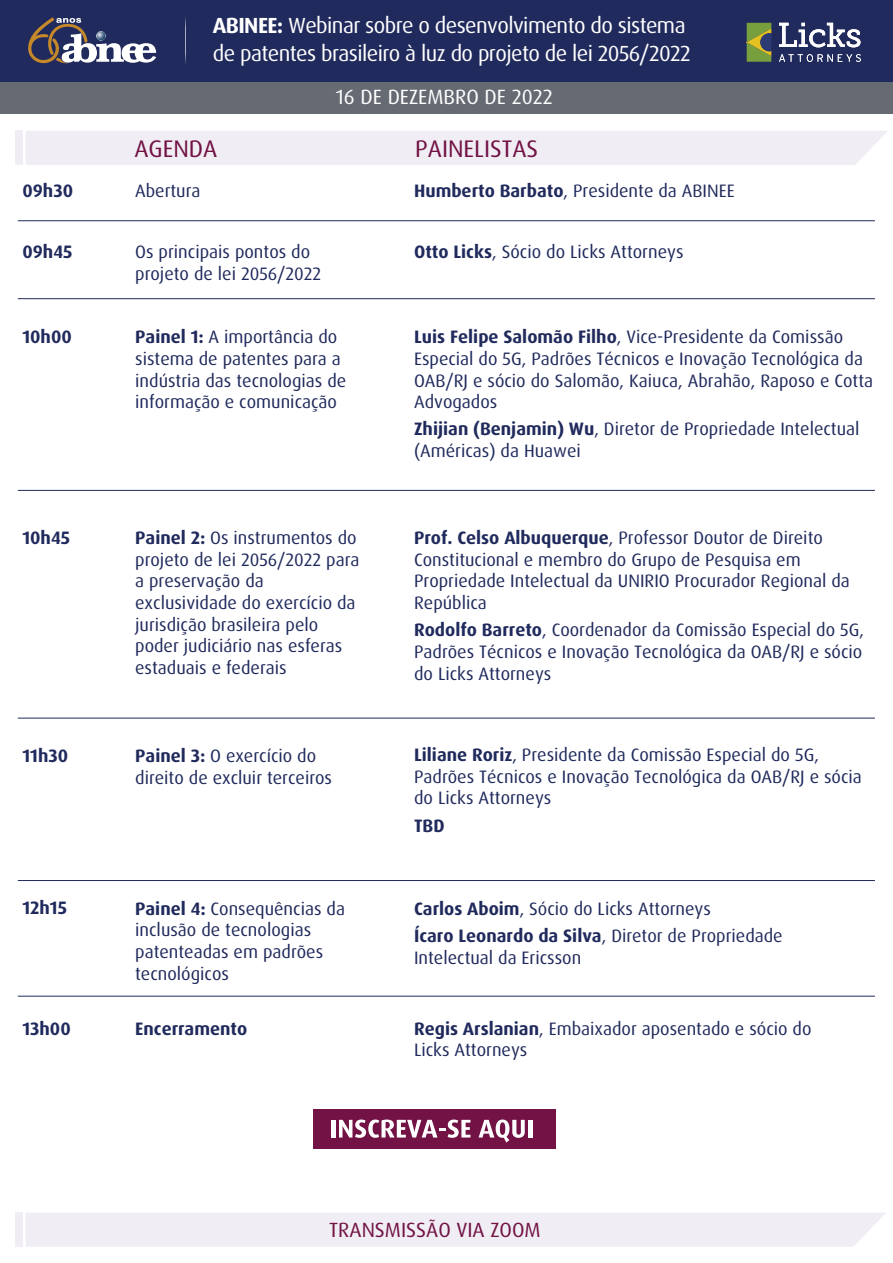
<style>
.page{position:relative;width:893px;height:1263px;background:#fff}
.page>*{position:absolute;margin:0;border:0;box-sizing:border-box;transform-origin:0 0}
.t1{font:24px "Dax Pro";color:#721245}
.t2{font:21.9px/28.7px "Dax Pro";letter-spacing:-.025em;color:#fff}
.t3{font:20.7px "Dax Pro";color:#fff}
.t4{font:20.55px "Dax Pro";color:#721245}
.t5{font:18px/21.6px "Dax Pro";color:#202a5c}
.t6{font:700 18px "Dax Pro";color:#202a5c}
.s1{font-weight:700}
</style>
<div class="page">
<div style="left:15px;top:131px;width:8px;height:34px;background:#f0eef4"></div>
<div style="left:26px;top:131px;width:861px;height:34px;background:#f0eef4"></div>
<div style="left:0;top:0;width:893px;height:83px;background:#202a5c"></div>
<div style="left:0;top:83px;width:893px;height:31px;background:#666b73"></div>
<svg style="left:185px;top:17px;width:1px;height:47px"></svg>
<svg style="left:28px;top:17px;width:128px;height:46px"></svg>
<div style="left:15px;top:1212px;width:8px;height:35px;background:#f0eef4"></div>
<div style="left:26px;top:1213px;width:859px;height:34px;background:#f0eef4"></div>
<hr style="left:18px;top:220px;width:857px;height:1px;background:#202a5c">
<hr style="left:18px;top:298px;width:857px;height:1px;background:#202a5c">
<hr style="left:18px;top:490px;width:857px;height:1px;background:#202a5c">
<hr style="left:18px;top:718px;width:857px;height:1px;background:#202a5c">
<hr style="left:18px;top:880px;width:857px;height:1px;background:#202a5c">
<hr style="left:18px;top:996px;width:857px;height:1px;background:#202a5c">
<div style="left:313px;top:1109px;width:243px;height:40px;background:#721245"></div>
<div style="left:331px;top:1120px;width:5px;height:17px;background:#fff"></div>
<svg style="left:339px;top:1119px;width:131px;height:19px"></svg>
<svg style="left:479px;top:1119px;width:46px;height:23px"></svg>
<hr style="left:528px;top:1120px;width:4px;height:17px;background:#fff">
<svg style="left:779px;top:54px;width:82px;height:8px"></svg>
<svg style="left:779px;top:23px;width:81px;height:24px"></svg>
<svg style="left:747px;top:23px;width:25px;height:39px"></svg>
<p class="t2" style="left:213px;top:11px;width:479px"><span class="s1">ABINEE:</span> Webinar sobre o desenvolvimento do sistema de patentes brasileiro à luz do projeto de lei 2056/2022</p>
<p class="t3" style="left:336px;top:83px;width:219px">16 DE DEZEMBRO DE 2022</p>
<p class="t6" style="left:22px;top:179px;width:52px">09h30</p>
<h1 class="t1" style="left:134px;top:133px;width:85px">AGENDA</h1>
<h1 class="t1" style="left:415px;top:133px;width:125px">PAINELISTAS</h1>
<p class="t5" style="left:135px;top:180px;width:67px">Abertura</p>
<p class="t5" style="left:414px;top:180px;width:322px"><span class="s1">Humberto Barbato</span>, Presidente da ABINEE</p>
<p class="t6" style="left:22px;top:240px;width:52px">09h45</p>
<p class="t5" style="left:414px;top:241px;width:271px"><span class="s1">Otto Licks</span>, Sócio do Licks Attorneys</p>
<p class="t5" style="left:135px;top:241px;width:188px">Os principais pontos do projeto de lei 2056/2022</p>
<p class="t6" style="left:22px;top:325px;width:51px">10h00</p>
<p class="t5" style="left:135px;top:326px;width:213px"><span class="s1">Painel 1:</span> A importância do sistema de patentes para a indústria das tecnologias de informação e comunicação</p>
<p class="t5" style="left:414px;top:326px;width:460px"><span class="s1">Luis Felipe Salomão Filho</span>, Vice-Presidente da Comissão Especial do 5G, Padrões Técnicos e Inovação Tecnológica da OAB/RJ e sócio do Salomão, Kaiuca, Abrahão, Raposo e Cotta Advogados</p>
<p class="t5" style="left:414px;top:418px;width:447px"><span class="s1">Zhijian (Benjamin) Wu</span>, Diretor de Propriedade Intelectual (Américas) da Huawei</p>
<p class="t6" style="left:22px;top:526px;width:49px">10h45</p>
<p class="t5" style="left:135px;top:527px;width:226px"><span class="s1">Painel 2:</span> Os instrumentos do projeto de lei 2056/2022 para a preservação da exclusividade do exercício da jurisdição brasileira pelo poder judiciário nas esferas estaduais e federais</p>
<p class="t5" style="left:414px;top:527px;width:437px"><span class="s1">Prof. Celso Albuquerque</span>, Professor Doutor de Direito Constitucional e membro do Grupo de Pesquisa em Propriedade Intelectual da UNIRIO Procurador Regional da República</p>
<p class="t5" style="left:414px;top:619px;width:451px;text-align:justify"><span class="s1">Rodolfo Barreto</span>, Coordenador da Comissão Especial do 5G, Padrões Técnicos e Inovação Tecnológica da OAB/RJ e sócio do Licks Attorneys</p>
<p class="t6" style="left:22px;top:744px;width:47px">11h30</p>
<p class="t5" style="left:135px;top:745px;width:198px"><span class="s1">Painel 3:</span> O exercício do direito de excluir terceiros</p>
<p class="t5" style="left:414px;top:744px;width:449px"><span class="s1">Liliane Roriz</span>, Presidente da Comissão Especial do 5G,<br>Padrões Técnicos e Inovação Tecnológica da OAB/RJ e sócia do Licks Attorneys</p>
<p class="t6" style="left:414px;top:814px;width:32px">TBD</p>
<p class="t6" style="left:22px;top:896px;width:46px">12h15</p>
<p class="t5" style="left:135px;top:898px;width:211px"><span class="s1">Painel 4:</span> Consequências da inclusão de tecnologias patenteadas em padrões tecnológicos</p>
<p class="t5" style="left:414px;top:895px;width:370px;line-height:27.3px"><span class="s1">Carlos Aboim</span>, Sócio do Licks Attorneys<br><span class="s1">Ícaro Leonardo da Silva</span>, Diretor de Propriedade</p>
<p class="t5" style="left:414px;top:947px;width:169px">Intelectual da Ericsson</p>
<p class="t6" style="left:22px;top:1017px;width:50px">13h00</p>
<p class="t6" style="left:135px;top:1017px;width:114px">Encerramento</p>
<p class="t5" style="left:414px;top:1018px;width:399px"><span class="s1">Regis Arslanian</span>, Embaixador aposentado e sócio do<br>Licks Attorneys</p>
<p class="t4" style="left:329px;top:1217px;width:213px">TRANSMISSÃO VIA ZOOM</p>
</div>
